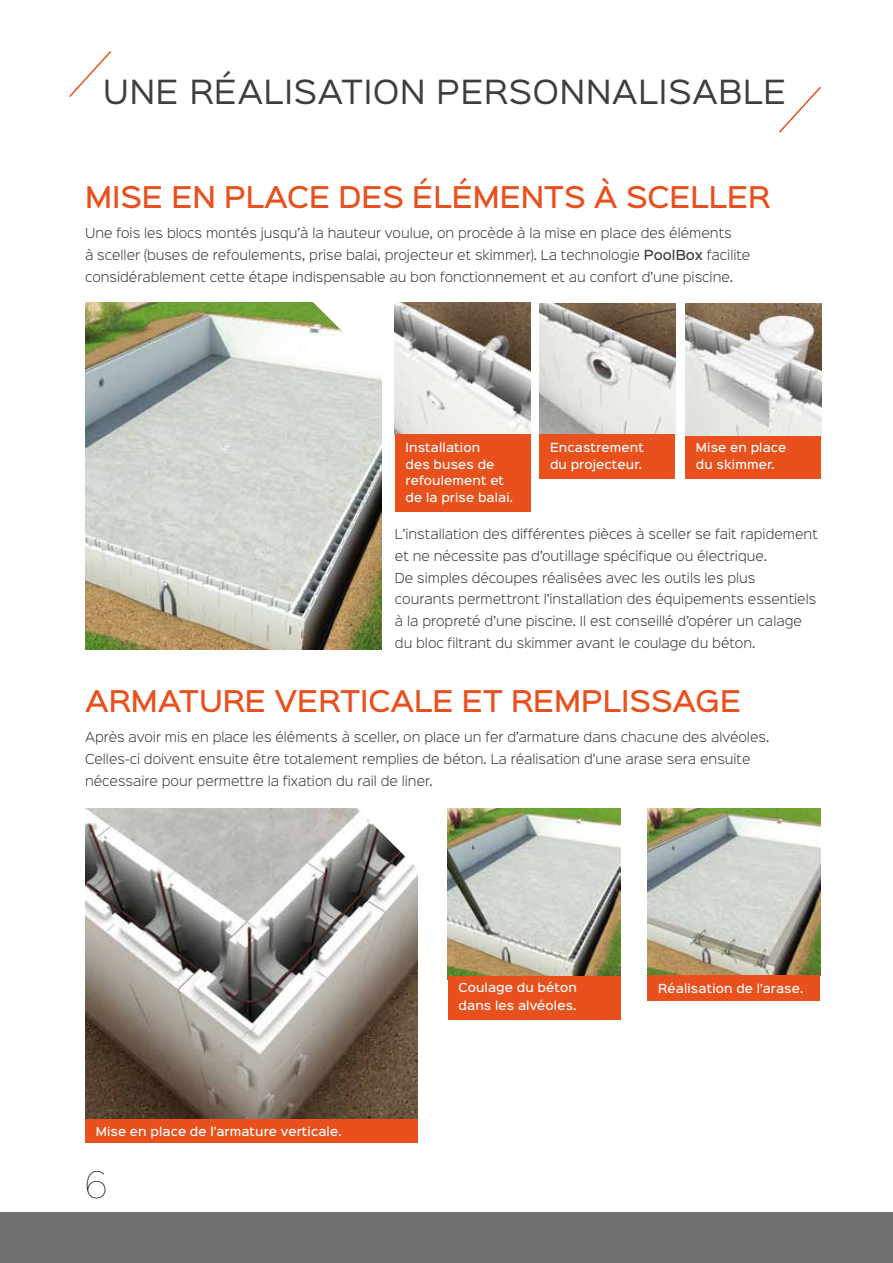
<style>
.page{position:relative;width:893px;height:1263px;background:#fff}
.page>*{position:absolute;margin:0;border:0;box-sizing:border-box;transform-origin:0 0}
.t1{font:100 33px "Sinkin Sans 100";color:#000}
.t2{font:30px "Sinkin Sans 400";letter-spacing:.03em;color:#3e3d40}
.t3{font:500 27px "Sinkin Sans 500";color:#e8511e}
.t4{font:300 12.45px/21.8px "Sinkin Sans 300";color:#3e3d40}
.t5{font:500 11.25px/16.5px "Sinkin Sans 500";letter-spacing:.01em;color:#fff}
.s1{font-family:"Sinkin Sans 500";font-weight:500}
</style>
<div class="page">
<svg style="left:69px;top:51px;width:42px;height:46px"></svg>
<svg style="left:779px;top:86px;width:42px;height:47px"></svg>
<img style="left:85px;top:808px;width:333px;height:311px">
<img style="left:448px;top:808px;width:172px;height:168px">
<img style="left:648px;top:808px;width:172px;height:167px">
<div style="left:448px;top:976px;width:172px;height:43px;background:#e8511e"></div>
<div style="left:647px;top:975px;width:173px;height:26px;background:#e8511e"></div>
<svg style="left:351px;top:808px;width:67px;height:63px"></svg>
<img style="left:85px;top:302px;width:296px;height:347px">
<img style="left:395px;top:302px;width:136px;height:132px">
<div style="left:395px;top:434px;width:136px;height:78px;background:#e8511e"></div>
<img style="left:539px;top:303px;width:136px;height:131px">
<div style="left:539px;top:434px;width:136px;height:45px;background:#e8511e"></div>
<div style="left:685px;top:434px;width:136px;height:45px;background:#e8511e"></div>
<img style="left:685px;top:303px;width:136px;height:132px">
<svg style="left:311px;top:302px;width:70px;height:72px"></svg>
<div style="left:0;top:1212px;width:893px;height:51px;background:#707172"></div>
<div style="left:85px;top:1119px;width:333px;height:24px;background:#e8511e"></div>
<h2 class="t2" style="left:103px;top:66px;width:685px">UNE RÉALISATION PERSONNALISABLE</h2>
<h3 class="t3" style="left:85px;top:174px;width:687px">MISE EN PLACE DES ÉLÉMENTS À SCELLER</h3>
<p class="t4" style="left:85px;top:221px;width:667px">Une fois les blocs montés jusqu’à la hauteur voulue, on procède à la mise en place des éléments<br>à sceller (buses de refoulements, prise balai, projecteur et skimmer). La technologie <span class="s1">PoolBox</span> facilite considérablement cette étape indispensable au bon fonctionnement et au confort d’une piscine.</p>
<p class="t5" style="left:406px;top:439px;width:109px">Installation<br>des buses de refoulement et de la prise balai.</p>
<p class="t5" style="left:550px;top:439px;width:95px">Encastrement du projecteur.</p>
<p class="t5" style="left:696px;top:439px;width:92px">Mise en place du skimmer.</p>
<p class="t4" style="left:395px;top:522px;width:424px">L’installation des différentes pièces à sceller se fait rapidement et ne nécessite pas d’outillage spécifique ou électrique.<br>De simples découpes réalisées avec les outils les plus courants permettront l’installation des équipements essentiels à la propreté d’une piscine. Il est conseillé d’opérer un calage du bloc filtrant du skimmer avant le coulage du béton.</p>
<h3 class="t3" style="left:85px;top:678px;width:658px">ARMATURE VERTICALE ET REMPLISSAGE</h3>
<p class="t4" style="left:85px;top:725px;width:686px">Après avoir mis en place les éléments à sceller, on place un fer d’armature dans chacune des alvéoles.<br>Celles-ci doivent ensuite être totalement remplies de béton. La réalisation d’une arase sera ensuite nécessaire pour permettre la fixation du rail de liner.</p>
<p class="t5" style="left:96px;top:1122px;width:247px">Mise en place de l’armature verticale.</p>
<h1 class="t1" style="left:85px;top:1159px;width:24px">6</h1>
<p class="t5" style="left:459px;top:977px;width:120px;line-height:18px">Coulage du béton dans les alvéoles.</p>
<p class="t5" style="left:658px;top:979px;width:147px">Réalisation de l’arase.</p>
</div>
